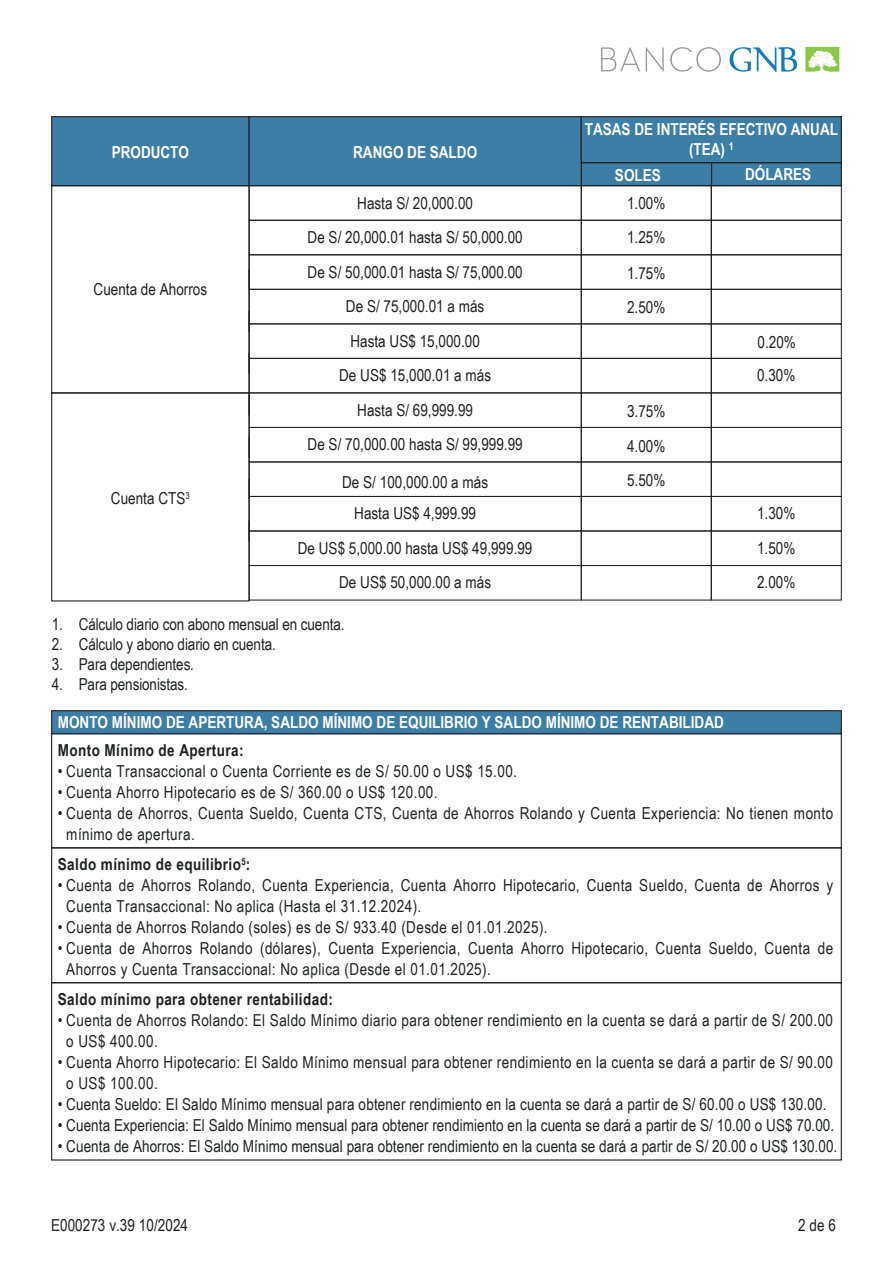
<style>
.page{position:relative;width:893px;height:1263px;background:#fff}
.page>*{position:absolute;margin:0;border:0;box-sizing:border-box;transform-origin:0 0}
.t1{font:16.5px/21px "Arial Narrow";letter-spacing:.025em;color:#1e2223}
.t2{font:16.5px/35px "Arial Narrow";color:#231f20;text-align:center}
.t3{font:16.5px "Arial Narrow";letter-spacing:.005em;color:#1e2223}
.t4{font:700 16.5px/19.8px "Arial Narrow";color:#fff;text-align:center}
.t5{font:16.5px "Arial Narrow";letter-spacing:-.005em;color:#1e2223}
.t6{font:700 16.5px "Arial Narrow";letter-spacing:.025em;color:#1e2223}
</style>
<div class="page">
<svg style="left:601px;top:47px;width:39px;height:24px"></svg>
<svg style="left:646px;top:47px;width:18px;height:25px"></svg>
<svg style="left:670px;top:47px;width:51px;height:25px"></svg>
<svg style="left:729px;top:47px;width:68px;height:25px"></svg>
<svg style="left:805px;top:47px;width:34px;height:25px"></svg>
<div style="left:51px;top:710px;width:791px;height:24px;background:#3d7ea7;border:1px solid #231f20"></div>
<div style="left:51px;top:847px;width:791px;height:136px;border:1px solid #231f20"></div>
<div style="left:51px;top:982px;width:791px;height:178px;border:1px solid #231f20"></div>
<div style="left:51px;top:116px;width:199px;height:70px;background:#3d7ea7;border:1px solid #231f20"></div>
<div style="left:581px;top:162px;width:131px;height:24px;background:#3d7ea7"></div>
<div style="left:711px;top:162px;width:131px;height:24px;background:#3d7ea7"></div>
<div style="left:249px;top:116px;width:333px;height:70px;background:#3d7ea7;border:1px solid #231f20"></div>
<div style="left:581px;top:116px;width:261px;height:47px;background:#3d7ea7;border:1px solid #231f20"></div>
<div style="left:51px;top:185px;width:199px;height:209px;border:1px solid #231f20"></div>
<div style="left:51px;top:392px;width:199px;height:209px;border:1px solid #231f20"></div>
<div style="left:711px;top:185px;width:131px;height:36px;border:1px solid #231f20"></div>
<div style="left:711px;top:220px;width:131px;height:35px;border:1px solid #231f20"></div>
<div style="left:711px;top:254px;width:131px;height:36px;border:1px solid #231f20"></div>
<div style="left:711px;top:289px;width:131px;height:35px;border:1px solid #231f20"></div>
<div style="left:711px;top:323px;width:131px;height:36px;border:1px solid #231f20"></div>
<div style="left:711px;top:358px;width:131px;height:35px;border:1px solid #231f20"></div>
<div style="left:711px;top:392px;width:131px;height:36px;border:1px solid #231f20"></div>
<div style="left:711px;top:427px;width:131px;height:35px;border:1px solid #231f20"></div>
<div style="left:581px;top:185px;width:131px;height:36px;border:1px solid #231f20"></div>
<div style="left:581px;top:220px;width:131px;height:35px;border:1px solid #231f20"></div>
<div style="left:581px;top:254px;width:131px;height:36px;border:1px solid #231f20"></div>
<div style="left:581px;top:289px;width:131px;height:35px;border:1px solid #231f20"></div>
<div style="left:581px;top:323px;width:131px;height:36px;border:1px solid #231f20"></div>
<div style="left:581px;top:358px;width:131px;height:35px;border:1px solid #231f20"></div>
<div style="left:581px;top:392px;width:131px;height:36px;border:1px solid #231f20"></div>
<div style="left:581px;top:427px;width:131px;height:35px;border:1px solid #231f20"></div>
<div style="left:249px;top:185px;width:333px;height:36px;border:1px solid #231f20"></div>
<div style="left:249px;top:220px;width:333px;height:35px;border:1px solid #231f20"></div>
<div style="left:249px;top:254px;width:333px;height:36px;border:1px solid #231f20"></div>
<svg style="left:249px;top:269px;width:1px;height:20px"></svg>
<div style="left:249px;top:289px;width:333px;height:35px;border:1px solid #231f20"></div>
<svg style="left:249px;top:311px;width:1px;height:12px"></svg>
<div style="left:249px;top:323px;width:333px;height:36px;border:1px solid #231f20"></div>
<div style="left:249px;top:358px;width:333px;height:35px;border:1px solid #231f20"></div>
<div style="left:249px;top:392px;width:333px;height:36px;border:1px solid #231f20"></div>
<div style="left:249px;top:427px;width:333px;height:35px;border:1px solid #231f20"></div>
<div style="left:711px;top:461px;width:131px;height:36px;border:1px solid #231f20"></div>
<div style="left:581px;top:461px;width:131px;height:36px;border:1px solid #231f20"></div>
<div style="left:249px;top:461px;width:333px;height:36px;border:1px solid #231f20"></div>
<svg style="left:249px;top:479px;width:1px;height:17px"></svg>
<div style="left:711px;top:496px;width:131px;height:35px;border:1px solid #231f20"></div>
<div style="left:581px;top:496px;width:131px;height:35px;border:1px solid #231f20"></div>
<div style="left:249px;top:496px;width:333px;height:35px;border:1px solid #231f20"></div>
<div style="left:711px;top:530px;width:131px;height:36px;border:1px solid #231f20"></div>
<div style="left:581px;top:530px;width:131px;height:36px;border:1px solid #231f20"></div>
<div style="left:249px;top:530px;width:333px;height:36px;border:1px solid #231f20"></div>
<div style="left:711px;top:565px;width:131px;height:35px;border:1px solid #231f20"></div>
<div style="left:581px;top:565px;width:131px;height:35px;border:1px solid #231f20"></div>
<div style="left:249px;top:565px;width:333px;height:35px;border:1px solid #231f20"></div>
<svg style="left:249px;top:521px;width:1px;height:20px"></svg>
<p class="t4" style="left:112px;top:142px;width:79px">PRODUCTO</p>
<p class="t4" style="left:353px;top:142px;width:126px">RANGO DE SALDO</p>
<p class="t2" style="left:308px;top:185px;width:217px;line-height:34.5px">Hasta S/ 20,000.00<br>De S/ 20,000.01 hasta S/ 50,000.00</p>
<p class="t2" style="left:94px;top:271px;width:115px">Cuenta de Ahorros</p>
<p class="t2" style="left:308px;top:254px;width:217px">De S/ 50,000.01 hasta S/ 75,000.00</p>
<p class="t2" style="left:346px;top:288px;width:140px">De S/ 75,000.01 a más</p>
<p class="t2" style="left:350px;top:323px;width:131px">Hasta US$ 15,000.00</p>
<p class="t4" style="left:585px;top:119px;width:255px">TASAS DE INTERÉS EFECTIVO ANUAL (TEA) <sup>1</sup></p>
<p class="t4" style="left:615px;top:165px;width:47px">SOLES</p>
<p class="t4" style="left:745px;top:164px;width:68px">DÓLARES</p>
<p class="t2" style="left:627px;top:185px;width:40px;text-align:justify">1.00% 1.25% 1.75% 2.50%</p>
<p class="t2" style="left:758px;top:324px;width:40px">0.20%</p>
<p class="t2" style="left:111px;top:480px;width:80px">Cuenta CTS<sup>3</sup></p>
<p class="t2" style="left:339px;top:357px;width:153px">De US$ 15,000.01 a más</p>
<p class="t2" style="left:757px;top:357px;width:40px">0.30%</p>
<p class="t2" style="left:308px;top:392px;width:217px;line-height:34.5px">Hasta S/ 69,999.99<br>De S/ 70,000.00 hasta S/ 99,999.99</p>
<p class="t2" style="left:627px;top:393px;width:40px">3.75%</p>
<p class="t2" style="left:627px;top:428px;width:40px">4.00%</p>
<p class="t2" style="left:342px;top:465px;width:147px">De S/ 100,000.00 a más</p>
<p class="t2" style="left:627px;top:462px;width:40px">5.50%</p>
<p class="t2" style="left:354px;top:495px;width:123px">Hasta US$ 4,999.99</p>
<p class="t2" style="left:757px;top:495px;width:40px">1.30%</p>
<p class="t2" style="left:298px;top:530px;width:236px">De US$ 5,000.00 hasta US$ 49,999.99</p>
<p class="t2" style="left:757px;top:530px;width:40px">1.50%</p>
<p class="t2" style="left:339px;top:564px;width:153px">De US$ 50,000.00 a más</p>
<p class="t2" style="left:757px;top:564px;width:40px">2.00%</p>
<p class="t5" style="left:52px;top:612px;width:294px">1. Cálculo diario con abono mensual en cuenta.</p>
<p class="t5" style="left:52px;top:632px;width:226px">2. Cálculo y abono diario en cuenta.</p>
<p class="t5" style="left:52px;top:652px;width:144px">3. Para dependientes.</p>
<p class="t5" style="left:52px;top:672px;width:138px">4. Para pensionistas.</p>
<p class="t4" style="left:58px;top:711px;width:668px">MONTO MÍNIMO DE APERTURA, SALDO MÍNIMO DE EQUILIBRIO Y SALDO MÍNIMO DE RENTABILIDAD</p>
<p class="t6" style="left:58px;top:738px;width:187px">Monto Mínimo de Apertura:</p>
<p class="t1" style="left:58px;top:760px;width:461px">• Cuenta Transaccional o Cuenta Corriente es de S/ 50.00 o US$ 15.00.</p>
<p class="t1" style="left:58px;top:781px;width:381px">• Cuenta Ahorro Hipotecario es de S/ 360.00 o US$ 120.00.</p>
<p class="t1" style="left:66px;top:802px;width:768px;text-indent:-8px">• Cuenta de Ahorros, Cuenta Sueldo, Cuenta CTS, Cuenta de Ahorros Rolando y Cuenta Experiencia: No tienen monto mínimo de apertura.</p>
<p class="t6" style="left:58px;top:852px;width:194px">Saldo mínimo de equilibrio<sup>5</sup>:</p>
<p class="t1" style="left:66px;top:874px;width:768px;text-indent:-8px">• Cuenta de Ahorros Rolando, Cuenta Experiencia, Cuenta Ahorro Hipotecario, Cuenta Sueldo, Cuenta de Ahorros y<br>Cuenta Transaccional: No aplica (Hasta el 31.12.2024).</p>
<p class="t1" style="left:58px;top:916px;width:491px">• Cuenta de Ahorros Rolando (soles) es de S/ 933.40 (Desde el 01.01.2025).</p>
<p class="t1" style="left:66px;top:937px;width:768px;text-indent:-8px">• Cuenta de Ahorros Rolando (dólares), Cuenta Experiencia, Cuenta Ahorro Hipotecario, Cuenta Sueldo, Cuenta de<br>Ahorros y Cuenta Transaccional: No aplica (Desde el 01.01.2025).</p>
<p class="t6" style="left:58px;top:987px;width:277px">Saldo mínimo para obtener rentabilidad:</p>
<p class="t1" style="left:66px;top:1009px;width:768px;text-indent:-8px">• Cuenta de Ahorros Rolando: El Saldo Mínimo diario para obtener rendimiento en la cuenta se dará a partir de S/ 200.00 o US$ 400.00.</p>
<p class="t1" style="left:66px;top:1051px;width:768px;text-indent:-8px">• Cuenta Ahorro Hipotecario: El Saldo Mínimo mensual para obtener rendimiento en la cuenta se dará a partir de S/ 90.00 o US$ 100.00.</p>
<p class="t1" style="left:58px;top:1093px;width:770px">• Cuenta Sueldo: El Saldo Mínimo mensual para obtener rendimiento en la cuenta se dará a partir de S/ 60.00 o US$ 130.00.</p>
<p class="t3" style="left:58px;top:1113px;width:778px">• Cuenta Experiencia: El Saldo Mínimo mensual para obtener rendimiento en la cuenta se dará a partir de S/ 10.00 o US$ 70.00.</p>
<p class="t3" style="left:58px;top:1134px;width:781px">• Cuenta de Ahorros: El Saldo Mínimo mensual para obtener rendimiento en la cuenta se dará a partir de S/ 20.00 o US$ 130.00.</p>
<p class="t2" style="left:51px;top:1207px;width:139px">E000273 v.39 10/2024</p>
<p class="t2" style="left:798px;top:1206px;width:39px">2 de 6</p>
</div>
